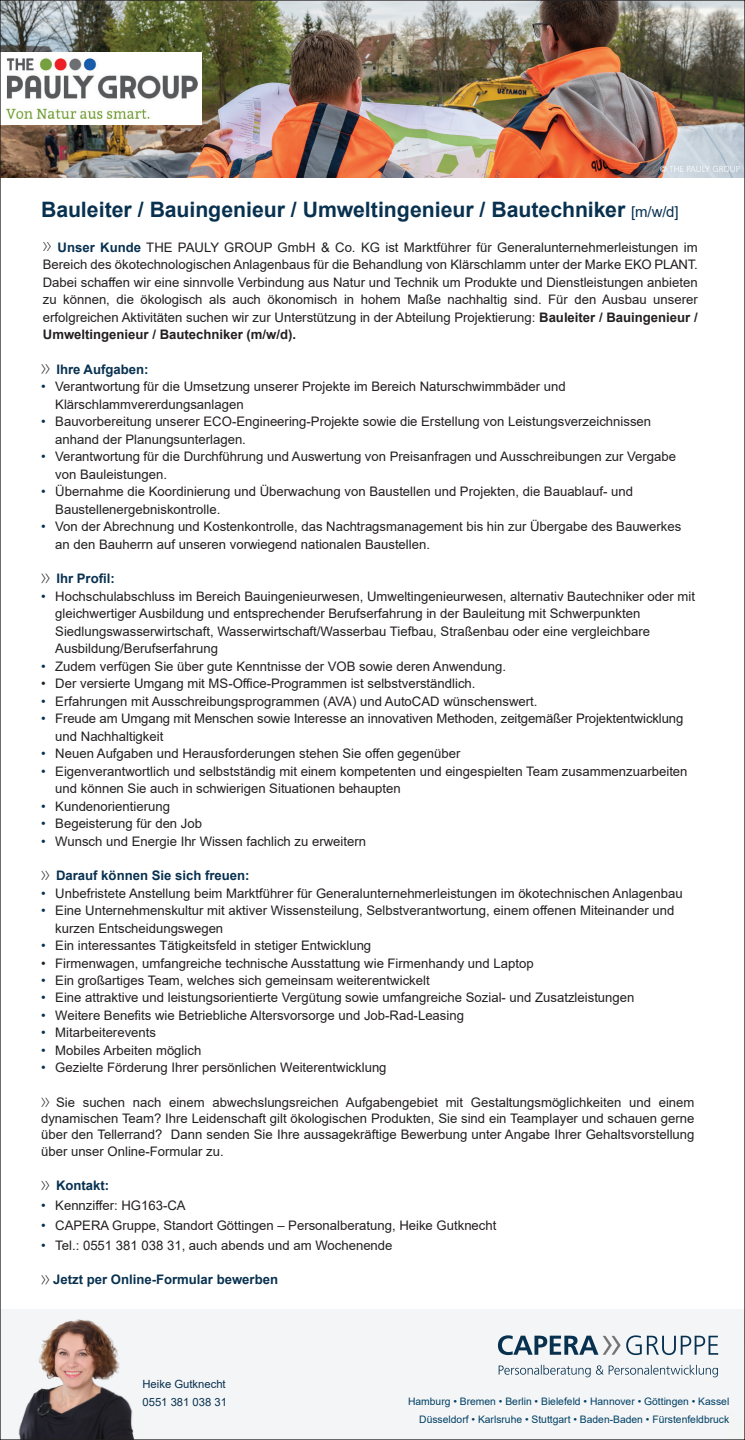
<style>
.page{position:relative;width:745px;height:1440px;background:#fff}
.page>*{position:absolute;margin:0;border:0;box-sizing:border-box;transform-origin:0 0}
.t1{font:700 21.25px "Arial";letter-spacing:-.005em;color:#083150}
.t2{font:13.12px/17.5px "Arial";color:#231f20}
.t3{font:700 13.12px "Arial";color:#083150}
.t4{font:11.25px/17.5px "Arial";color:#083150}
.t5{font:10.25px/18.8px "Arial";color:#004065;text-align:right}
.t6{font:300 8.75px "Frutiger LT Std";color:#fff}
.s1{font-weight:400;font-size:15px}
.s2{font-weight:700;color:#083150}
.s3{font-weight:700}
.s4{color:#083150}
</style>
<div class="page">
<svg style="left:41px;top:1275px;width:8px;height:9px"></svg>
<svg style="left:41px;top:364px;width:9px;height:10px"></svg>
<svg style="left:41px;top:573px;width:9px;height:10px"></svg>
<svg style="left:41px;top:1181px;width:8px;height:9px"></svg>
<svg style="left:41px;top:1098px;width:8px;height:9px"></svg>
<svg style="left:41px;top:871px;width:8px;height:9px"></svg>
<svg style="left:43px;top:242px;width:8px;height:9px"></svg>
<div style="left:2px;top:1309px;width:740px;height:129px;background:#f4f5f6"></div>
<svg style="left:497px;top:1335px;width:220px;height:20px"></svg>
<svg style="left:498px;top:1365px;width:219px;height:12px"></svg>
<img style="left:15px;top:1319px;width:122px;height:119px">
<img style="left:2px;top:2px;width:740px;height:175px">
<div style="left:0;top:52px;width:202px;height:73px;background:#fff"></div>
<img style="left:7px;top:59px;width:190px;height:60px">
<p class="t6" style="left:659px;top:164px;width:82px">© THE PAULY GROUP</p>
<h1 class="t1" style="left:41px;top:195px;width:638px">Bauleiter / Bauingenieur / Umweltingenieur / Bautechniker <span class="s1">[m/w/d]</span></h1>
<p class="t2" style="left:43px;top:238px;width:656px;text-align:justify;text-indent:15px"><span class="s2">Unser Kunde</span> THE PAULY GROUP GmbH &amp; Co. KG ist Marktführer für Generalunternehmerleistungen im Bereich des ökotechnologischen Anlagenbaus für die Behandlung von Klärschlamm unter der Marke EKO PLANT.<br>Dabei schaffen wir eine sinnvolle Verbindung aus Natur und Technik um Produkte und Dienstleistungen anbieten zu können, die ökologisch als auch ökonomisch in hohem Maße nachhaltig sind. Für den Ausbau unserer erfolgreichen Aktivitäten suchen wir zur Unterstützung in der Abteilung Projektierung: <span class="s3">Bauleiter / Bauingenieur / Umweltingenieur / Bautechniker (m/w/d).</span></p>
<p class="t3" style="left:56px;top:360px;width:94px">Ihre Aufgaben:</p>
<p class="t2" style="left:55px;top:378px;width:511px;text-indent:-14px"><span class="s4">•</span> Verantwortung für die Umsetzung unserer Projekte im Bereich Naturschwimmbäder und<br>Klärschlammvererdungsanlagen</p>
<p class="t2" style="left:55px;top:413px;width:597px;text-indent:-14px"><span class="s4">•</span> Bauvorbereitung unserer ECO-Engineering-Projekte sowie die Erstellung von Leistungsverzeichnissen anhand der Planungsunterlagen.</p>
<p class="t2" style="left:55px;top:448px;width:622px;text-indent:-14px"><span class="s4">•</span> Verantwortung für die Durchführung und Auswertung von Preisanfragen und Ausschreibungen zur Vergabe von Bauleistungen.</p>
<p class="t2" style="left:55px;top:483px;width:579px;text-indent:-14px"><span class="s4">•</span> Übernahme die Koordinierung und Überwachung von Baustellen und Projekten, die Bauablauf- und<br>Baustellenergebniskontrolle.</p>
<p class="t2" style="left:55px;top:518px;width:627px;text-indent:-14px"><span class="s4">•</span> Von der Abrechnung und Kostenkontrolle, das Nachtragsmanagement bis hin zur Übergabe des Bauwerkes an den Bauherrn auf unseren vorwiegend nationalen Baustellen.</p>
<p class="t3" style="left:56px;top:569px;width:60px">Ihr Profil:</p>
<p class="t2" style="left:55px;top:587px;width:641px;text-indent:-14px"><span class="s4">•</span> Hochschulabschluss im Bereich Bauingenieurwesen, Umweltingenieurwesen, alternativ Bautechniker oder mit gleichwertiger Ausbildung und entsprechender Berufserfahrung in der Bauleitung mit Schwerpunkten Siedlungswasserwirtschaft, Wasserwirtschaft/Wasserbau Tiefbau, Straßenbau oder eine vergleichbare Ausbildung/Berufserfahrung</p>
<p class="t2" style="left:41px;top:657px;width:466px"><span class="s4">•</span> Zudem verfügen Sie über gute Kenntnisse der VOB sowie deren Anwendung.</p>
<p class="t2" style="left:41px;top:675px;width:435px">• Der versierte Umgang mit MS-Office-Programmen ist selbstverständlich.</p>
<p class="t2" style="left:41px;top:692px;width:497px"><span class="s4">•</span> Erfahrungen mit Ausschreibungsprogrammen (AVA) und AutoCAD wünschenswert.</p>
<p class="t2" style="left:55px;top:710px;width:629px;text-indent:-14px"><span class="s4">•</span> Freude am Umgang mit Menschen sowie Interesse an innovativen Methoden, zeitgemäßer Projektentwicklung und Nachhaltigkeit</p>
<p class="t2" style="left:41px;top:745px;width:420px"><span class="s4">•</span> Neuen Aufgaben und Herausforderungen stehen Sie offen gegenüber</p>
<p class="t2" style="left:55px;top:762px;width:633px;text-indent:-14px"><span class="s4">•</span> Eigenverantwortlich und selbstständig mit einem kompetenten und eingespielten Team zusammenzuarbeiten und können Sie auch in schwierigen Situationen behaupten</p>
<p class="t2" style="left:41px;top:797px;width:130px"><span class="s4">•</span> Kundenorientierung</p>
<p class="t2" style="left:41px;top:815px;width:162px"><span class="s4">•</span> Begeisterung für den Job</p>
<p class="t2" style="left:41px;top:832px;width:326px"><span class="s4">•</span> Wunsch und Energie Ihr Wissen fachlich zu erweitern</p>
<p class="t3" style="left:56px;top:866px;width:195px">Darauf können Sie sich freuen:</p>
<p class="t2" style="left:41px;top:884px;width:642px"><span class="s4">•</span> Unbefristete Anstellung beim Marktführer für Generalunternehmerleistungen im ökotechnischen Anlagenbau</p>
<p class="t2" style="left:55px;top:901px;width:620px;text-indent:-14px"><span class="s4">•</span> Eine Unternehmenskultur mit aktiver Wissensteilung, Selbstverantwortung, einem offenen Miteinander und kurzen Entscheidungswegen</p>
<p class="t2" style="left:41px;top:936px;width:331px"><span class="s4">•</span> Ein interessantes Tätigkeitsfeld in stetiger Entwicklung</p>
<p class="t2" style="left:41px;top:954px;width:494px">• Firmenwagen, umfangreiche technische Ausstattung wie Firmenhandy und Laptop</p>
<p class="t2" style="left:41px;top:971px;width:390px"><span class="s4">•</span> Ein großartiges Team, welches sich gemeinsam weiterentwickelt</p>
<p class="t2" style="left:41px;top:989px;width:594px"><span class="s4">•</span> Eine attraktive und leistungsorientierte Vergütung sowie umfangreiche Sozial- und Zusatzleistungen</p>
<p class="t2" style="left:41px;top:1006px;width:424px"><span class="s4">•</span> Weitere Benefits wie Betriebliche Altersvorsorge und Job-Rad-Leasing</p>
<p class="t2" style="left:41px;top:1024px;width:116px"><span class="s4">•</span> Mitarbeiterevents</p>
<p class="t2" style="left:41px;top:1041px;width:162px"><span class="s4">•</span> Mobiles Arbeiten möglich</p>
<p class="t2" style="left:41px;top:1059px;width:347px"><span class="s4">•</span> Gezielte Förderung Ihrer persönlichen Weiterentwicklung</p>
<p class="t2" style="left:41px;top:1094px;width:654px;line-height:16.2px;text-align:justify;text-indent:15px">Sie suchen nach einem abwechslungsreichen Aufgabengebiet mit Gestaltungsmöglichkeiten und einem dynamischen Team? Ihre Leidenschaft gilt ökologischen Produkten, Sie sind ein Teamplayer und schauen gerne über den Tellerrand? Dann senden Sie Ihre aussagekräftige Bewerbung unter Angabe Ihrer Gehaltsvorstellung über unser Online-Formular zu.</p>
<p class="t3" style="left:56px;top:1176px;width:55px">Kontakt:</p>
<p class="t2" style="left:41px;top:1196px;width:146px"><span class="s4">•</span> Kennziffer: HG163-CA</p>
<p class="t2" style="left:41px;top:1216px;width:456px"><span class="s4">•</span> CAPERA Gruppe, Standort Göttingen – Personalberatung, Heike Gutknecht</p>
<p class="t2" style="left:41px;top:1236px;width:353px"><span class="s4">•</span> Tel.: 0551 381 038 31, auch abends und am Wochenende</p>
<p class="t3" style="left:53px;top:1270px;width:226px">Jetzt per Online-Formular bewerben</p>
<p class="t4" style="left:142px;top:1375px;width:86px">Heike Gutknecht<br>0551 381 038 31</p>
<p class="t5" style="left:408px;top:1391px;width:322px">Hamburg • Bremen • Berlin • Bielefeld • Hannover • Göttingen • Kassel<br>Düsseldorf • Karlsruhe • Stuttgart • Baden-Baden • Fürstenfeldbruck</p>
</div>
